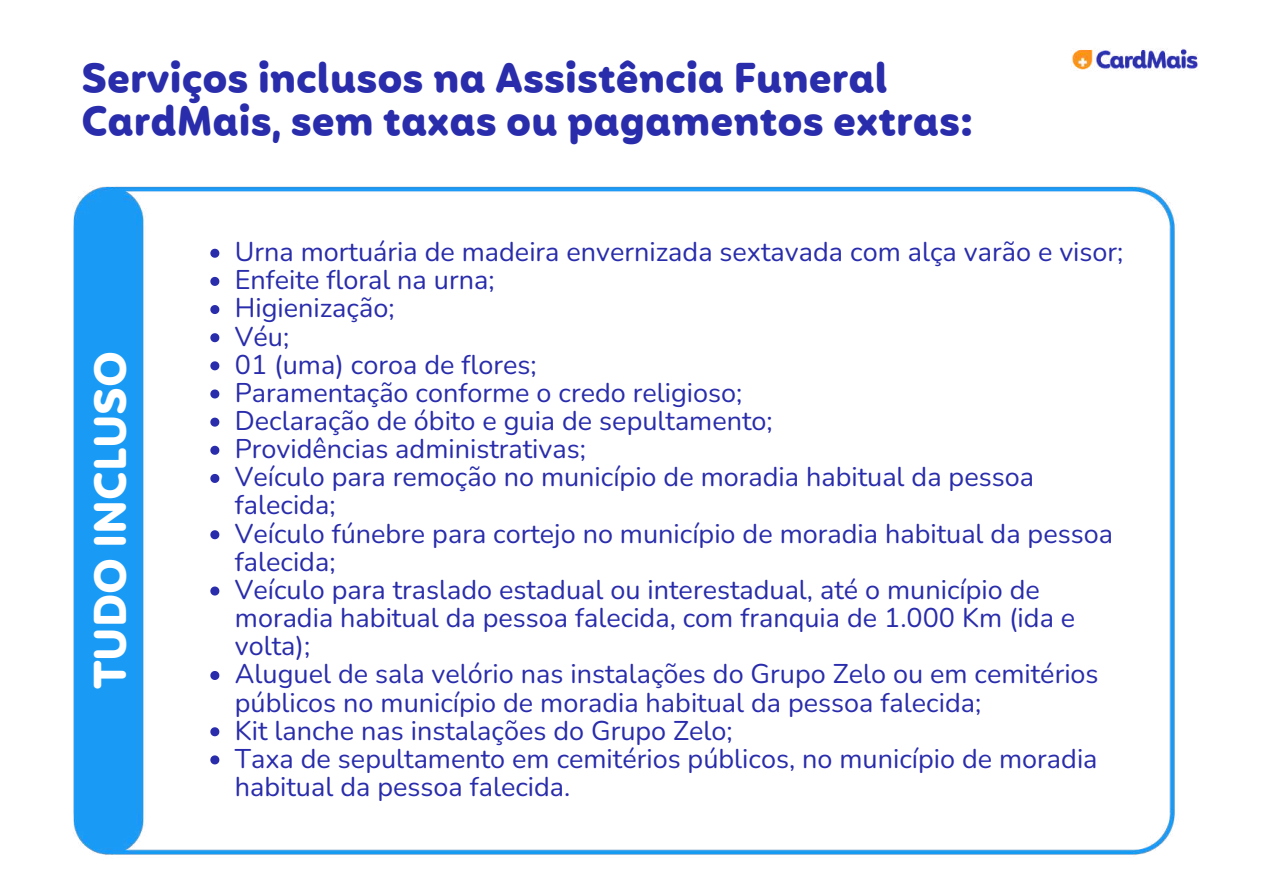
<style>
.page{position:relative;width:1263px;height:894px;background:#fff}
.page>*{position:absolute;margin:0;border:0;box-sizing:border-box;transform-origin:0 0}
.t1{font:700 42.9px "Mohr Rounded Alt";color:#fff}
.t2{font:700 39.75px/42.8px "Mohr Rounded Alt";color:#292cab}
.t3{font:27px/28.2px "Nunito";color:#292cab}
</style>
<div class="page">
<img style="left:73px;top:186px;width:1102px;height:669px">
<img style="left:1071px;top:49px;width:127px;height:22px">
<div style="left:156px;top:212px;width:33px;height:615px;background:#fff;border-radius:17px"></div>
<svg style="left:210px;top:249px;width:9px;height:9px"></svg>
<svg style="left:210px;top:277px;width:9px;height:9px"></svg>
<svg style="left:210px;top:305px;width:9px;height:9px"></svg>
<svg style="left:210px;top:333px;width:9px;height:9px"></svg>
<svg style="left:210px;top:361px;width:9px;height:9px"></svg>
<svg style="left:210px;top:389px;width:9px;height:9px"></svg>
<svg style="left:210px;top:417px;width:9px;height:9px"></svg>
<svg style="left:210px;top:445px;width:9px;height:9px"></svg>
<svg style="left:210px;top:474px;width:9px;height:9px"></svg>
<svg style="left:210px;top:530px;width:9px;height:9px"></svg>
<svg style="left:210px;top:586px;width:9px;height:9px"></svg>
<svg style="left:210px;top:670px;width:9px;height:9px"></svg>
<svg style="left:210px;top:727px;width:9px;height:9px"></svg>
<svg style="left:210px;top:755px;width:9px;height:9px"></svg>
<h2 class="t2" style="left:81px;top:60px;width:893px">Serviços inclusos na Assistência Funeral<br>CardMais, sem taxas ou pagamentos extras:</h2>
<h1 class="t1" style="left:92px;top:689px;width:339px;rotate:-90deg">TUDO INCLUSO</h1>
<p class="t3" style="left:235px;top:238px;width:890px">Urna mortuária de madeira envernizada sextavada com alça varão e visor; Enfeite floral na urna;<br>Higienização;<br>Véu;<br>01 (uma) coroa de flores;<br>Paramentação conforme o credo religioso;<br>Declaração de óbito e guia de sepultamento;<br>Providências administrativas;<br>Veículo para remoção no município de moradia habitual da pessoa falecida;<br>Veículo fúnebre para cortejo no município de moradia habitual da pessoa falecida;<br>Veículo para traslado estadual ou interestadual, até o município de moradia habitual da pessoa falecida, com franquia de 1.000 Km (ida e volta);<br>Aluguel de sala velório nas instalações do Grupo Zelo ou em cemitérios públicos no município de moradia habitual da pessoa falecida;<br>Kit lanche nas instalações do Grupo Zelo;<br>Taxa de sepultamento em cemitérios públicos, no município de moradia habitual da pessoa falecida.</p>
</div>
